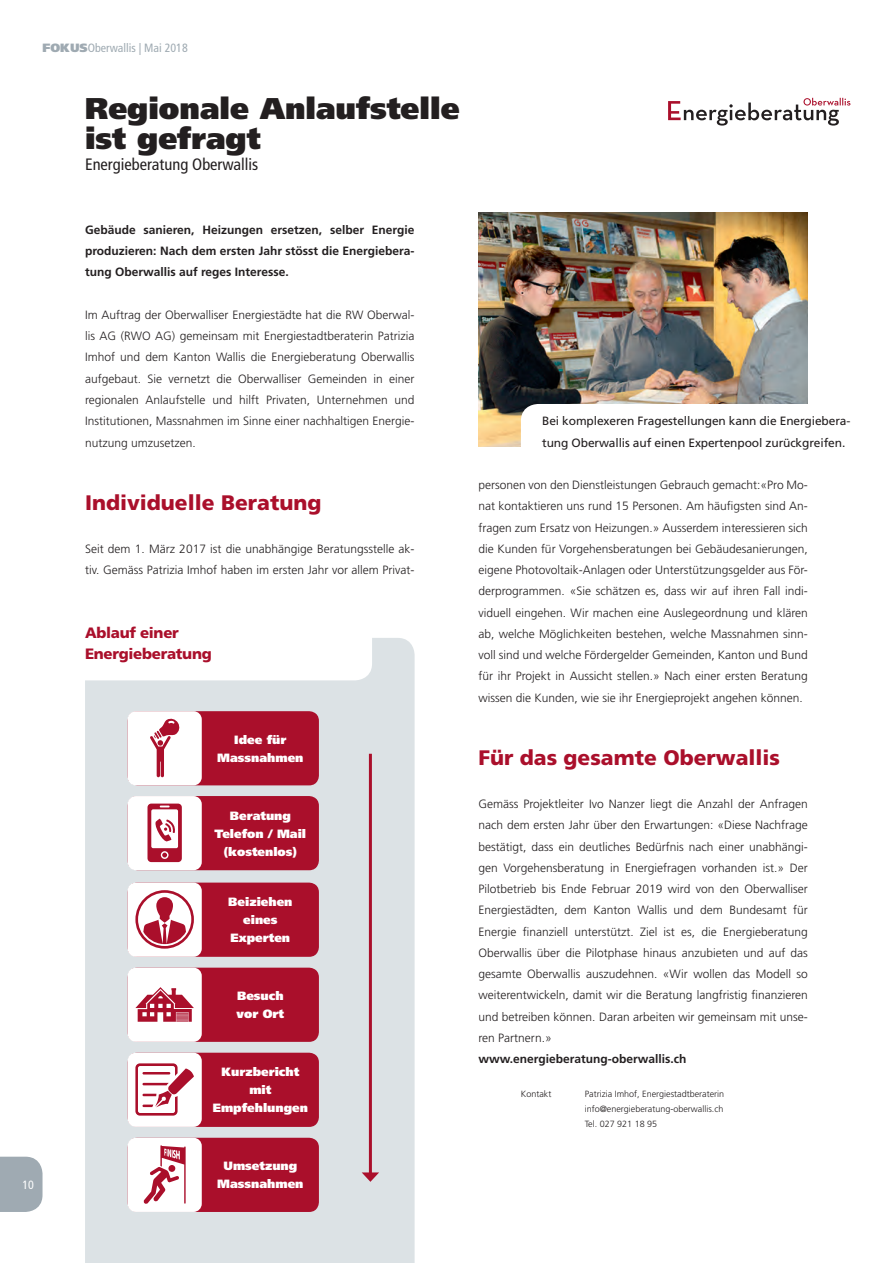
<style>
.page{position:relative;width:893px;height:1263px;background:#fff}
.page>*{position:absolute;margin:0;border:0;box-sizing:border-box;transform-origin:0 0}
.t1{font:900 30px "Frutiger";color:#231f20}
.t2{font:900 21px "Frutiger";color:#aa0f2b}
.t3{font:condensed 16.5px "Frutiger";color:#231f20}
.t4{font:900 15px "Frutiger";letter-spacing:-.02em;color:#aa0f2b}
.t5{font:300 12px/21.3px "Frutiger";color:#231f20;text-align:justify}
.t6{font:700 12px/21.3px "Frutiger";color:#231f20;text-align:justify}
.t7{font:900 12px "Frutiger";color:#fff}
.t8{font:12px/21.3px "Frutiger";letter-spacing:-.01em;color:#231f20}
.t9{font:condensed 12px "Frutiger";color:#9faab2}
.t10{font:condensed 12px "Frutiger";color:#fff}
.t11{font:300 9px "Frutiger";color:#231f20}
.s1{font-weight:900;font-stretch:normal}
</style>
<div class="page">
<svg style="left:0;top:1157px;width:43px;height:55px;background:#a4afb6"></svg>
<div style="left:85px;top:638px;width:330px;height:625px;background:#dce2e5"></div>
<svg style="left:668px;top:98px;width:182px;height:28px"></svg>
<img style="left:478px;top:213px;width:330px;height:233px">
<div style="left:521px;top:404px;width:329px;height:64px;background:#fff;border-radius:17px"></div>
<div style="left:128px;top:711px;width:191px;height:74px;background:#aa0f2b;border-radius:10px"></div>
<div style="left:128px;top:711px;width:74px;height:74px;background:#fff;border-radius:8px"></div>
<svg style="left:150px;top:718px;width:30px;height:59px"></svg>
<div style="left:128px;top:796px;width:191px;height:74px;background:#aa0f2b;border-radius:10px"></div>
<div style="left:128px;top:796px;width:74px;height:74px;background:#fff;border-radius:8px"></div>
<svg style="left:147px;top:803px;width:35px;height:59px"></svg>
<div style="left:128px;top:882px;width:191px;height:75px;background:#aa0f2b;border-radius:10px"></div>
<div style="left:128px;top:882px;width:74px;height:75px;background:#fff;border-radius:8px"></div>
<svg style="left:135px;top:890px;width:59px;height:59px"></svg>
<div style="left:128px;top:968px;width:191px;height:74px;background:#aa0f2b;border-radius:10px"></div>
<div style="left:128px;top:968px;width:74px;height:74px;background:#fff;border-radius:8px"></div>
<svg style="left:135px;top:987px;width:59px;height:35px"></svg>
<div style="left:128px;top:1053px;width:191px;height:74px;background:#aa0f2b;border-radius:10px"></div>
<div style="left:128px;top:1053px;width:74px;height:74px;background:#fff;border-radius:8px"></div>
<svg style="left:135px;top:1063px;width:59px;height:52px"></svg>
<div style="left:128px;top:1138px;width:191px;height:74px;background:#aa0f2b;border-radius:10px"></div>
<div style="left:128px;top:1138px;width:74px;height:74px;background:#fff;border-radius:8px"></div>
<svg style="left:143px;top:1145px;width:43px;height:59px"></svg>
<hr style="left:369px;top:754px;width:3px;height:421px;background:#aa0f2b">
<svg style="left:362px;top:1172px;width:17px;height:10px"></svg>
<div style="left:43px;top:617px;width:329px;height:63px;background:#fff;border-radius:17px"></div>
<p class="t9" style="left:43px;top:41px;width:147px"><span class="s1">FOKUS</span>Oberwallis | Mai 2018</p>
<p class="t1" style="left:85px;top:90px;width:376px">Regionale Anlaufstelle</p>
<p class="t1" style="left:85px;top:120px;width:177px">ist gefragt</p>
<p class="t3" style="left:85px;top:155px;width:175px">Energieberatung Oberwallis</p>
<p class="t10" style="left:22px;top:1178px;width:13px">10</p>
<p class="t6" style="left:85px;top:219px;width:331px">Gebäude sanieren, Heizungen ersetzen, selber Energie produzieren: Nach dem ersten Jahr stösst die Energiebera&shy;tung Oberwallis auf reges Interesse.</p>
<p class="t5" style="left:85px;top:304px;width:331px">Im Auftrag der Oberwalliser Energiestädte hat die RW Oberwal&shy;lis AG (RWO AG) gemeinsam mit Energiestadtberaterin Patrizia Imhof und dem Kanton Wallis die Energieberatung Oberwallis aufgebaut. Sie vernetzt die Oberwalliser Gemeinden in einer regionalen Anlaufstelle und hilft Privaten, Unternehmen und Institutionen, Massnahmen im Sinne einer nachhaltigen Energie&shy;nutzung umzusetzen.</p>
<p class="t2" style="left:85px;top:490px;width:238px">Individuelle Beratung</p>
<p class="t5" style="left:85px;top:538px;width:331px">Seit dem 1. März 2017 ist die unabhängige Beratungsstelle ak&shy;tiv. Gemäss Patrizia Imhof haben im ersten Jahr vor allem Privat-</p>
<p class="t4" style="left:85px;top:623px;width:95px">Ablauf einer</p>
<p class="t4" style="left:85px;top:645px;width:128px">Energieberatung</p>
<p class="t7" style="left:234px;top:732px;width:54px">Idee für</p>
<p class="t7" style="left:217px;top:750px;width:88px">Massnahmen</p>
<p class="t7" style="left:230px;top:808px;width:63px">Beratung</p>
<p class="t7" style="left:215px;top:826px;width:93px">Telefon / Mail</p>
<p class="t7" style="left:224px;top:844px;width:75px">(kostenlos)</p>
<p class="t7" style="left:228px;top:895px;width:66px">Beiziehen</p>
<p class="t7" style="left:243px;top:913px;width:36px">eines</p>
<p class="t7" style="left:231px;top:931px;width:61px">Experten</p>
<p class="t7" style="left:237px;top:989px;width:48px">Besuch</p>
<p class="t7" style="left:237px;top:1007px;width:49px">vor Ort</p>
<p class="t7" style="left:221px;top:1065px;width:80px">Kurzbericht</p>
<p class="t7" style="left:249px;top:1083px;width:24px">mit</p>
<p class="t7" style="left:213px;top:1101px;width:97px">Empfehlungen</p>
<p class="t7" style="left:223px;top:1159px;width:75px">Umsetzung</p>
<p class="t7" style="left:217px;top:1177px;width:88px">Massnahmen</p>
<p class="t8" style="left:542px;top:410px;width:310px">Bei komplexeren Fragestellungen kann die Energiebera&shy;tung Oberwallis auf einen Expertenpool zurückgreifen.</p>
<p class="t5" style="left:478px;top:474px;width:331px">personen von den Dienstleistungen Gebrauch gemacht:«Pro Mo&shy;nat kontaktieren uns rund 15 Personen. Am häufigsten sind An&shy;fragen zum Ersatz von Heizungen.» Ausserdem interessieren sich die Kunden für Vorgehensberatungen bei Gebäudesanierungen, eigene Photovoltaik-Anlagen oder Unterstützungsgelder aus För&shy;derprogrammen. «Sie schätzen es, dass wir auf ihren Fall indi&shy;viduell eingehen. Wir machen eine Auslegeordnung und klären ab, welche Möglichkeiten bestehen, welche Massnahmen sinn&shy;voll sind und welche Fördergelder Gemeinden, Kanton und Bund für ihr Projekt in Aussicht stellen.» Nach einer ersten Beratung wissen die Kunden, wie sie ihr Energieprojekt angehen können.</p>
<p class="t2" style="left:478px;top:745px;width:303px">Für das gesamte Oberwallis</p>
<p class="t5" style="left:478px;top:793px;width:331px">Gemäss Projektleiter Ivo Nanzer liegt die Anzahl der Anfragen nach dem ersten Jahr über den Erwartungen: «Diese Nachfrage bestätigt, dass ein deutliches Bedürfnis nach einer unabhängi&shy;gen Vorgehensberatung in Energiefragen vorhanden ist.» Der Pilotbetrieb bis Ende Februar 2019 wird von den Oberwalliser Energiestädten, dem Kanton Wallis und dem Bundesamt für Energie finanziell unterstützt. Ziel ist es, die Energieberatung Oberwallis über die Pilotphase hinaus anzubieten und auf das gesamte Oberwallis auszudehnen. «Wir wollen das Modell so weiterentwickeln, damit wir die Beratung langfristig finanzieren und betreiben können. Daran arbeiten wir gemeinsam mit unse&shy;ren Partnern.»</p>
<p class="t6" style="left:478px;top:1048px;width:210px">www.energieberatung-oberwallis.ch</p>
<p class="t11" style="left:521px;top:1089px;width:32px">Kontakt</p>
<p class="t11" style="left:585px;top:1089px;width:141px">Patrizia Imhof, Energiestadtberaterin</p>
<p class="t11" style="left:585px;top:1104px;width:140px">info@energieberatung-oberwallis.ch</p>
<p class="t11" style="left:585px;top:1119px;width:74px">Tel. 027 921 18 95</p>
</div>
